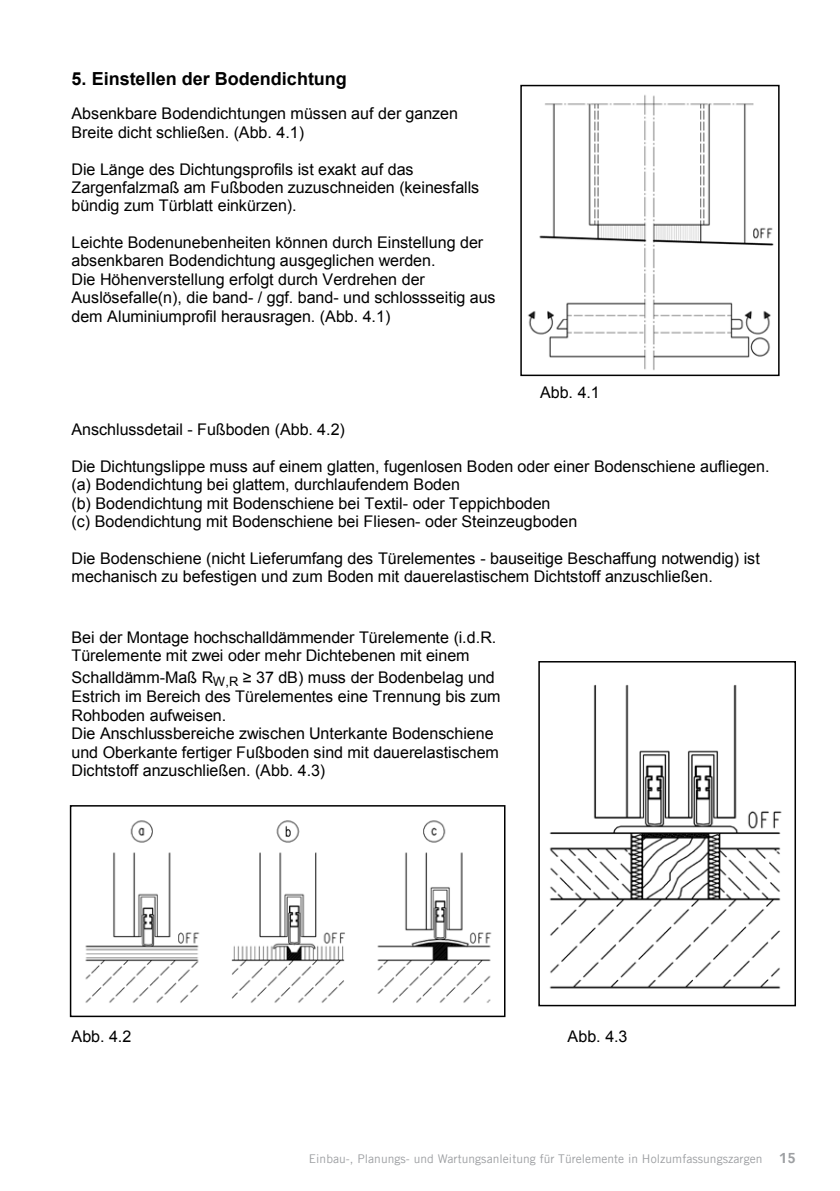
<style>
.page{position:relative;width:840px;height:1191px;background:#fff}
.page>*{position:absolute;margin:0;border:0;box-sizing:border-box;transform-origin:0 0}
.t1{font:700 18px "Arial";color:#000}
.t2{font:16px/18.4px "Arial";letter-spacing:-.005em;color:#000}
.Vectora_roman_7pt_3{font:700 14px "Vectora Com";color:#9d9fa2}
.Vectora_roman_7_25pt{font:12px "Trade Gothic LT";letter-spacing:.005em;color:#9d9fa2}
</style>
<div class="page">
<img style="left:85px;top:820px;width:407px;height:183px">
<div style="left:70px;top:805px;width:435px;height:212px;border:2px solid #000"></div>
<img style="left:549px;top:684px;width:233px;height:305px">
<div style="left:538px;top:661px;width:257px;height:345px;border:2px solid #000"></div>
<img style="left:528px;top:94px;width:246px;height:276px">
<div style="left:520px;top:85px;width:259px;height:291px;border:2px solid #000"></div>
<p class="t1" style="left:71px;top:67px;width:277px">5. Einstellen der Bodendichtung</p>
<p class="t2" style="left:71px;top:105px;width:388px">Absenkbare Bodendichtungen müssen auf der ganzen<br>Breite dicht schließen. (Abb. 4.1)</p>
<p class="t2" style="left:71px;top:160px;width:409px">Die Länge des Dichtungsprofils ist exakt auf das<br>Zargenfalzmaß am Fußboden zuzuschneiden (keinesfalls bündig zum Türblatt einkürzen).</p>
<p class="t2" style="left:71px;top:233px;width:425px">Leichte Bodenunebenheiten können durch Einstellung der absenkbaren Bodendichtung ausgeglichen werden.<br>Die Höhenverstellung erfolgt durch Verdrehen der Auslösefalle(n), die band- / ggf. band- und schlossseitig aus dem Aluminiumprofil herausragen. (Abb. 4.1)</p>
<p class="t2" style="left:539px;top:383px;width:61px">Abb. 4.1</p>
<p class="t2" style="left:71px;top:420px;width:275px">Anschlussdetail - Fußboden (Abb. 4.2)</p>
<p class="t2" style="left:71px;top:457px;width:699px">Die Dichtungslippe muss auf einem glatten, fugenlosen Boden oder einer Bodenschiene aufliegen. (a) Bodendichtung bei glattem, durchlaufendem Boden<br>(b) Bodendichtung mit Bodenschiene bei Textil- oder Teppichboden<br>(c) Bodendichtung mit Bodenschiene bei Fliesen- oder Steinzeugboden</p>
<p class="t2" style="left:71px;top:549px;width:689px">Die Bodenschiene (nicht Lieferumfang des Türelementes - bauseitige Beschaffung notwendig) ist mechanisch zu befestigen und zum Boden mit dauerelastischem Dichtstoff anzuschließen.</p>
<p class="t2" style="left:71px;top:628px;width:426px">Bei der Montage hochschalldämmender Türelemente (i.d.R.<br>Türelemente mit zwei oder mehr Dichtebenen mit einem</p>
<p class="t2" style="left:71px;top:668px;width:430px">Schalldämm-Maß R<sub>W,R</sub> ≥ 37 dB) muss der Bodenbelag und Estrich im Bereich des Türelementes eine Trennung bis zum Rohboden aufweisen.<br>Die Anschlussbereiche zwischen Unterkante Bodenschiene und Oberkante fertiger Fußboden sind mit dauerelastischem Dichtstoff anzuschließen. (Abb. 4.3)</p>
<p class="t2" style="left:71px;top:1027px;width:61px">Abb. 4.2</p>
<p class="t2" style="left:567px;top:1027px;width:61px">Abb. 4.3</p>
<p class="Vectora_roman_7_25pt" style="left:308px;top:1151px;width:455px">Einbau-, Planungs- und Wartungsanleitung für Türelemente in Holzumfassungszargen</p>
<p class="Vectora_roman_7pt_3" style="left:778px;top:1149px;width:18px">15</p>
</div>
